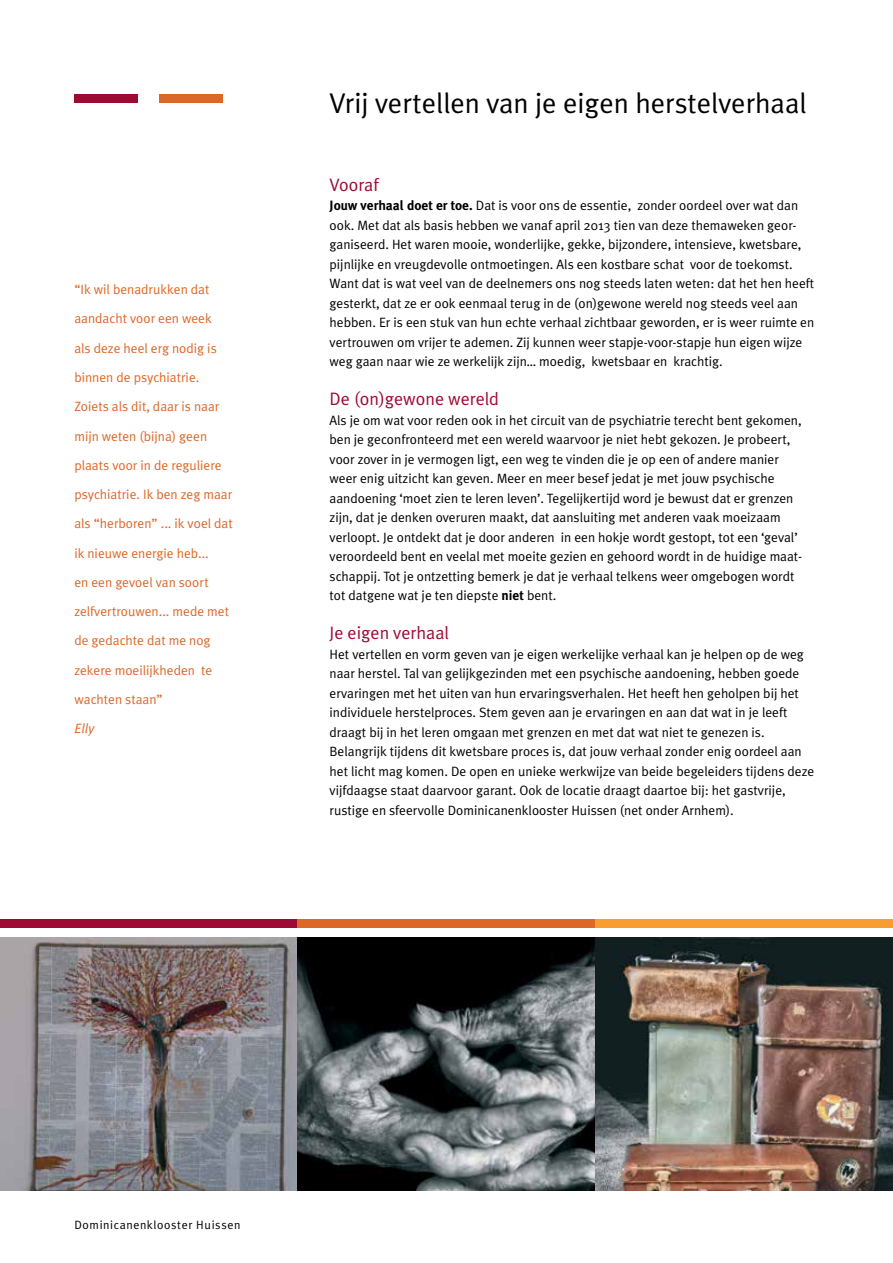
<style>
.page{position:relative;width:893px;height:1263px;background:#fff}
.page>*{position:absolute;margin:0;border:0;box-sizing:border-box;transform-origin:0 0}
.t1{font:28.5px "Meta Plus Normal";color:#000}
.t2{font:18px "Meta Plus Normal";color:#9e0a34}
.t3{font:13.5px/19.5px "Meta Plus Normal";color:#000}
.t4{font:13.5px/29.2px "Meta Plus Normal";color:#dd6727}
.t5{font:italic 13.5px "Meta Plus Normal";color:#dd6727}
.t6{font:12px "Meta Plus Normal";letter-spacing:.05em;color:#000}
.s1{font-family:"Meta Plus";font-weight:700}
</style>
<div class="page">
<div style="left:159px;top:94px;width:64px;height:9px;background:#dd6727"></div>
<div style="left:74px;top:94px;width:64px;height:9px;background:#9e0a34"></div>
<img style="left:0;top:938px;width:298px;height:253px">
<div style="left:0;top:919px;width:298px;height:9px;background:#9e0a34"></div>
<div style="left:298px;top:919px;width:297px;height:9px;background:#dd6727"></div>
<div style="left:595px;top:919px;width:298px;height:9px;background:#f99d31"></div>
<svg style="left:298px;top:938px;width:297px;height:253px"></svg>
<img style="left:595px;top:938px;width:298px;height:253px">
<p class="t4" style="left:74px;top:275px;width:160px">“Ik wil benadrukken dat aandacht voor een week<br>als deze heel erg nodig is binnen de psychiatrie.<br>Zoiets als dit, daar is naar mijn weten (bijna) geen plaats voor in de reguliere psychiatrie. Ik ben zeg maar als “herboren” ... ik voel dat ik nieuwe energie heb...<br>en een gevoel van soort zelfvertrouwen... mede met de gedachte dat me nog zekere moeilijkheden te wachten staan”</p>
<p class="t5" style="left:74px;top:721px;width:21px">Elly</p>
<h1 class="t1" style="left:330px;top:86px;width:478px">Vrij vertellen van je eigen herstelverhaal</h1>
<h2 class="t2" style="left:330px;top:174px;width:51px">Vooraf</h2>
<p class="t3" style="left:330px;top:195px;width:486px"><span class="s1">Jouw verhaal doet er toe.</span> Dat is voor ons de essentie, zonder oordeel over wat dan ook. Met dat als basis hebben we vanaf april 2013 tien van deze themaweken geor&shy;ganiseerd. Het waren mooie, wonderlijke, gekke, bijzondere, intensieve, kwetsbare, pijnlijke en vreugdevolle ontmoetingen. Als een kostbare schat voor de toekomst.<br>Want dat is wat veel van de deelnemers ons nog steeds laten weten: dat het hen heeft gesterkt, dat ze er ook eenmaal terug in de (on)gewone wereld nog steeds veel aan hebben. Er is een stuk van hun echte verhaal zichtbaar geworden, er is weer ruimte en vertrouwen om vrijer te ademen. Zij kunnen weer stapje-voor-stapje hun eigen wijze weg gaan naar wie ze werkelijk zijn… moedig, kwetsbaar en krachtig.</p>
<h2 class="t2" style="left:330px;top:388px;width:171px">De (on)gewone wereld</h2>
<p class="t3" style="left:330px;top:410px;width:474px">Als je om wat voor reden ook in het circuit van de psychiatrie terecht bent gekomen, ben je geconfronteerd met een wereld waarvoor je niet hebt gekozen. Je probeert, voor zover in je vermogen ligt, een weg te vinden die je op een of andere manier weer enig uitzicht kan geven. Meer en meer besef jedat je met jouw psychische aandoening ‘moet zien te leren leven’. Tegelijkertijd word je bewust dat er grenzen zijn, dat je denken overuren maakt, dat aansluiting met anderen vaak moeizaam verloopt. Je ontdekt dat je door anderen in een hokje wordt gestopt, tot een ‘geval’ veroordeeld bent en veelal met moeite gezien en gehoord wordt in de huidige maat&shy;schappij. Tot je ontzetting bemerk je dat je verhaal telkens weer omgebogen wordt tot datgene wat je ten diepste <span class="s1">niet</span> bent.</p>
<h2 class="t2" style="left:330px;top:622px;width:121px">Je eigen verhaal</h2>
<p class="t3" style="left:330px;top:644px;width:486px">Het vertellen en vorm geven van je eigen werkelijke verhaal kan je helpen op de weg naar herstel. Tal van gelijkgezinden met een psychische aandoening, hebben goede ervaringen met het uiten van hun ervaringsverhalen. Het heeft hen geholpen bij het individuele herstelproces. Stem geven aan je ervaringen en aan dat wat in je leeft draagt bij in het leren omgaan met grenzen en met dat wat niet te genezen is.<br>Belangrijk tijdens dit kwetsbare proces is, dat jouw verhaal zonder enig oordeel aan het licht mag komen. De open en unieke werkwijze van beide begeleiders tijdens deze vijfdaagse staat daarvoor garant. Ook de locatie draagt daartoe bij: het gastvrije, rustige en sfeervolle Dominicanenklooster Huissen (net onder Arnhem).</p>
<p class="t6" style="left:74px;top:1218px;width:167px">Dominicanenklooster Huissen</p>
</div>
